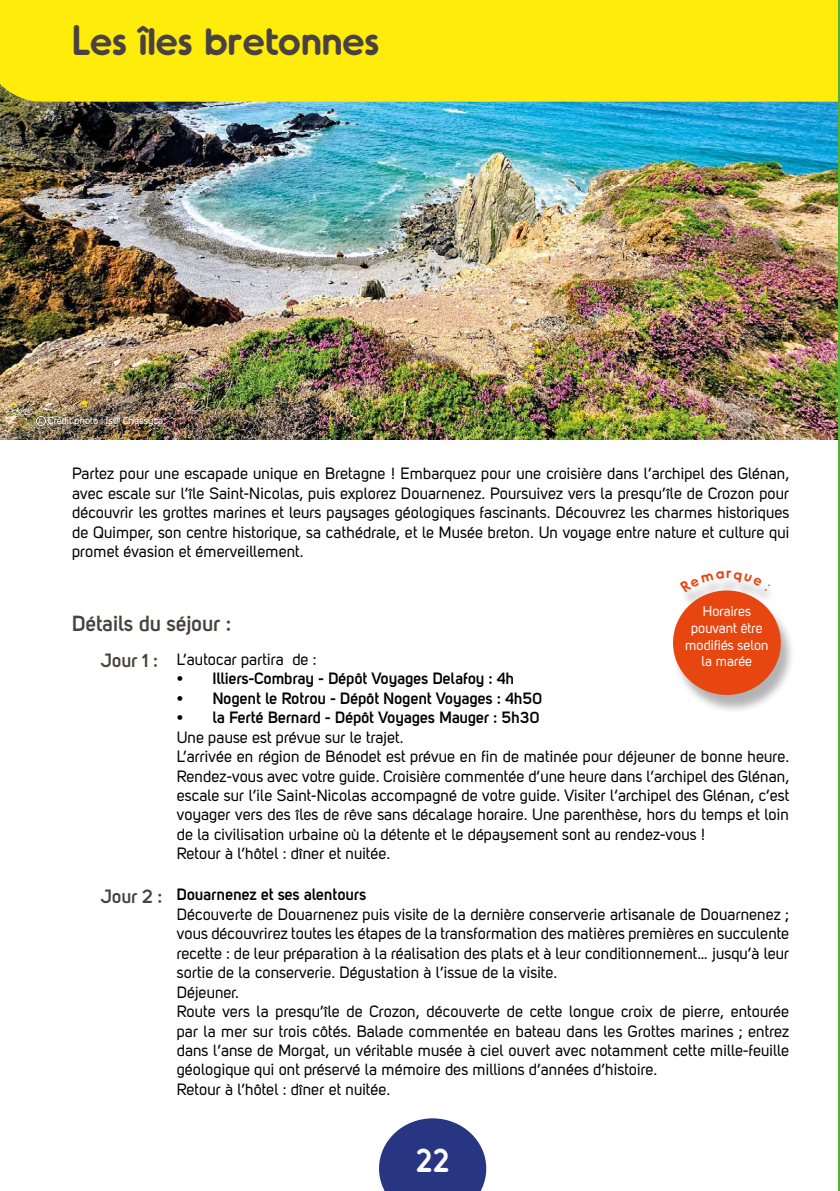
<style>
.page{position:relative;width:840px;height:1191px;background:#fff}
.page>*{position:absolute;margin:0;border:0;box-sizing:border-box;transform-origin:0 0}
.t1{font:600 40.6px "Oduda";color:#4a4241}
.t2{font:600 31.2px "Oduda";color:#fff}
.t3{font:700 21.6px "Uni Sans Semi";color:#4a4241}
.t4{font:700 19px "Uni Sans Semi";color:#4a4241}
.t5{font:16.2px/19.4px "Uni Sans Regular";color:#000}
.t6{font:700 16.2px "Uni Sans Semi";color:#000}
.t7{font:14px/16.8px "Uni Sans Regular";color:#fff;text-align:center}
.t8{font:10.2px "Uni Sans Regular";color:#fff}
</style>
<div class="page">
<img style="left:0;top:102px;width:837px;height:338px">
<svg style="left:379px;top:1118px;width:108px;height:73px"></svg>
<div style="left:0;top:0;width:837px;height:102px;background:#ffec0a"></div>
<svg style="left:37px;top:416px;width:9px;height:9px"></svg>
<div style="left:671px;top:574px;width:124px;height:140px;background:#000;opacity:.3"></div>
<div style="left:672px;top:590px;width:108px;height:105px;background:#e84610;border-radius:50%"></div>
<hr style="left:837px;top:0;width:2px;height:1191px;background:#56af31">
<svg style="left:679px;top:574px;width:90px;height:18px"></svg>
<h1 class="t1" style="left:72px;top:14px;width:309px">Les îles bretonnes</h1>
<p class="t8" style="left:48px;top:414px;width:117px">Crédit photo : Is@ Chessyca</p>
<p class="t5" style="left:72px;top:463px;width:718px;text-align:justify">Partez pour une escapade unique en Bretagne ! Embarquez pour une croisière dans l’archipel des Glénan, avec escale sur l’île Saint-Nicolas, puis explorez Douarnenez. Poursuivez vers la presqu’île de Crozon pour découvrir les grottes marines et leurs paysages géologiques fascinants. Découvrez les charmes historiques de Quimper, son centre historique, sa cathédrale, et le Musée breton. Un voyage entre nature et culture qui promet évasion et émerveillement.</p>
<p class="t7" style="left:684px;top:602px;width:85px">Horaires pouvant être modifiés selon la marée</p>
<h3 class="t3" style="left:72px;top:610px;width:160px">Détails du séjour :</h3>
<p class="t4" style="left:101px;top:649px;width:59px">Jour 1 :</p>
<p class="t5" style="left:177px;top:649px;width:141px">L’autocar partira de :</p>
<p class="t6" style="left:177px;top:669px;width:339px">• Illiers-Combray - Dépôt Voyages Delafoy : 4h</p>
<p class="t6" style="left:177px;top:688px;width:367px">• Nogent le Rotrou - Dépôt Nogent Voyages : 4h50</p>
<p class="t6" style="left:177px;top:708px;width:364px">• la Ferté Bernard - Dépôt Voyages Mauger : 5h30</p>
<p class="t5" style="left:177px;top:727px;width:613px">Une pause est prévue sur le trajet.<br>L’arrivée en région de Bénodet est prévue en fin de matinée pour déjeuner de bonne heure.<br>Rendez-vous avec votre guide. Croisière commentée d’une heure dans l’archipel des Glénan, escale sur l’ile Saint-Nicolas accompagné de votre guide. Visiter l’archipel des Glénan, c’est voyager vers des îles de rêve sans décalage horaire. Une parenthèse, hors du temps et loin de la civilisation urbaine où la détente et le dépaysement sont au rendez-vous !<br>Retour à l’hôtel : dîner et nuitée.</p>
<p class="t6" style="left:177px;top:885px;width:191px">Douarnenez et ses alentours</p>
<p class="t5" style="left:177px;top:904px;width:613px">Découverte de Douarnenez puis visite de la dernière conserverie artisanale de Douarnenez ; vous découvrirez toutes les étapes de la transformation des matières premières en succulente recette : de leur préparation à la réalisation des plats et à leur conditionnement… jusqu’à leur sortie de la conserverie. Dégustation à l’issue de la visite.<br>Déjeuner.<br>Route vers la presqu’île de Crozon, découverte de cette longue croix de pierre, entourée par la mer sur trois côtés. Balade commentée en bateau dans les Grottes marines ; entrez dans l’anse de Morgat, un véritable musée à ciel ouvert avec notamment cette mille-feuille géologique qui ont préservé la mémoire des millions d’années d’histoire.<br>Retour à l’hôtel : dîner et nuitée.</p>
<p class="t4" style="left:101px;top:884px;width:63px">Jour 2 :</p>
<h2 class="t2" style="left:415px;top:1141px;width:36px">22</h2>
</div>
